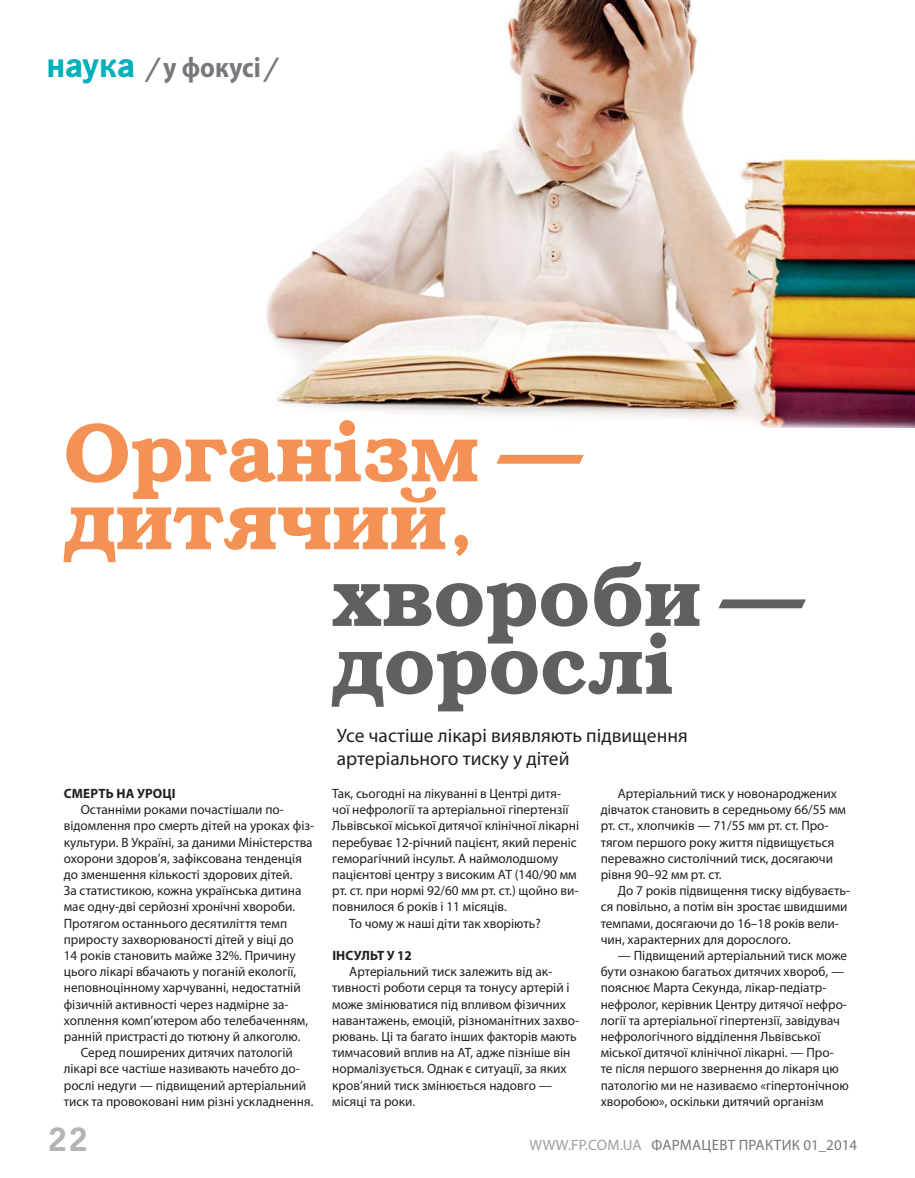
<style>
.page{position:relative;width:915px;height:1178px;background:#fff}
.page>*{position:absolute;margin:0;border:0;box-sizing:border-box;transform-origin:0 0}
.t1{font:83.1px/67.8px "Bookman Demi ITC";color:#f49154}
.t2{font:83.1px/67.8px "Bookman Demi ITC";color:#5f6062}
.t3{font:700 34.5px "News Paper C";color:#b2b4b6}
.t4{font:700 28.5px "Myriad Pro";color:#77787b;scale:.9 1}
.t5{font:19.5px/23.4px "Myriad Pro";color:#231f20}
.t6{font:15px "Myriad Pro";letter-spacing:.02em;color:#77787b}
.t7{font:13.5px/16.2px "Myriad Pro";color:#231f20}
.t8{font:700 13.5px "Myriad Pro";letter-spacing:.01em;color:#231f20}
.s1{font-family:"News Paper C";font-size:36px;color:#00b0ba}
.s2{font-family:"News Paper C"}
.s3{color:#9d9fa1}
</style>
<div class="page">
<img style="left:266px;top:0;width:648px;height:427px">
<h3 class="t4" style="left:47px;top:56px;width:256px"><span class="s1">наука</span> <span class="s2">/</span> у фокусі <span class="s2">/</span></h3>
<h1 class="t1" style="left:64px;top:425px;width:519px">Організм — дитячий,</h1>
<h1 class="t2" style="left:332px;top:570px;width:473px">хвороби — дорослі</h1>
<p class="t8" style="left:64px;top:788px;width:113px">СМЕРТЬ НА УРОЦІ</p>
<p class="t7" style="left:81px;top:803px;width:204px">Останніми роками почастішали по-</p>
<p class="t7" style="left:64px;top:819px;width:252px">відомлення про смерть дітей на уроках фіз-</p>
<p class="t7" style="left:64px;top:835px;width:250px">культури. В Україні, за даними Міністерства</p>
<p class="t7" style="left:64px;top:851px;width:239px">охорони здоров’я, зафіксована тенденція</p>
<p class="t7" style="left:64px;top:868px;width:230px">до зменшення кількості здорових дітей.</p>
<p class="t7" style="left:64px;top:884px;width:239px">За статистикою, кожна українська дитина</p>
<p class="t7" style="left:64px;top:900px;width:233px">має одну-дві серйозні хронічні хвороби.</p>
<p class="t7" style="left:64px;top:916px;width:225px">Протягом останнього десятиліття темп</p>
<p class="t7" style="left:64px;top:932px;width:231px">приросту захворюваності дітей у віці до</p>
<p class="t7" style="left:64px;top:949px;width:233px">14 років становить майже 32%. Причину</p>
<p class="t7" style="left:64px;top:965px;width:234px">цього лікарі вбачають у поганій екології,</p>
<p class="t7" style="left:64px;top:981px;width:238px">неповноцінному харчуванні, недостатній</p>
<p class="t7" style="left:64px;top:997px;width:226px">фізичній активності через надмірне за-</p>
<p class="t7" style="left:64px;top:1013px;width:246px">хоплення комп’ютером або телебаченням,</p>
<p class="t7" style="left:64px;top:1030px;width:238px">ранній пристрасті до тютюну й алкоголю.</p>
<p class="t7" style="left:81px;top:1046px;width:213px">Серед поширених дитячих патологій</p>
<p class="t7" style="left:64px;top:1062px;width:237px">лікарі все частіше називають начебто до-</p>
<p class="t7" style="left:64px;top:1078px;width:244px">рослі недуги — підвищений артеріальний</p>
<p class="t7" style="left:64px;top:1094px;width:251px">тиск та провоковані ним різні ускладнення.</p>
<h2 class="t3" style="left:47px;top:1129px;width:43px">22</h2>
<h3 class="t5" style="left:337px;top:725px;width:352px">Усе частіше лікарі виявляють підвищення артеріального тиску у дітей</h3>
<p class="t7" style="left:332px;top:787px;width:230px">Так, сьогодні на лікуванні в Центрі дитя-</p>
<p class="t7" style="left:332px;top:803px;width:238px">чої нефрології та артеріальної гіпертензії</p>
<p class="t7" style="left:332px;top:819px;width:248px">Львівської міської дитячої клінічної лікарні</p>
<p class="t7" style="left:332px;top:835px;width:246px">перебуває 12-річний пацієнт, який переніс</p>
<p class="t7" style="left:332px;top:851px;width:227px">геморагічний інсульт. А наймолодшому</p>
<p class="t7" style="left:332px;top:868px;width:246px">пацієнтові центру з високим АТ (140/90 мм</p>
<p class="t7" style="left:332px;top:884px;width:247px">рт. ст. при нормі 92/60 мм рт. ст.) щойно ви-</p>
<p class="t7" style="left:332px;top:900px;width:176px">повнилося 6 років і 11 місяців.</p>
<p class="t7" style="left:349px;top:916px;width:193px">То чому ж наші діти так хворіють?</p>
<p class="t8" style="left:332px;top:950px;width:81px">ІНСУЛЬТ У 12</p>
<p class="t7" style="left:332px;top:965px;width:248px;text-indent:17px">Артеріальний тиск залежить від ак&shy;тивності роботи серця та тонусу артерій і може змінюватися під впливом фізичних навантажень, емоцій, різноманітних захво&shy;рювань. Ці та багато інших факторів мають тимчасовий вплив на АТ, адже пізніше він нормалізується. Однак є ситуації, за яких кров’яний тиск змінюється надовго — місяці та роки.</p>
<p class="t7" style="left:600px;top:787px;width:247px;text-indent:17px">Артеріальний тиск у новонароджених дівчаток становить в середньому 66/55 мм рт. ст., хлопчиків — 71/55 мм рт. ст. Про&shy;тягом першого року життя підвищується переважно систолічний тиск, досягаючи рівня 90–92 мм рт. ст.</p>
<p class="t7" style="left:600px;top:884px;width:251px;text-indent:17px">До 7 років підвищення тиску відбуваєть&shy;ся повільно, а потім він зростає швидшими темпами, досягаючи до 16–18 років вели&shy;чин, характерних для дорослого.</p>
<p class="t7" style="left:600px;top:949px;width:249px;text-indent:17px">— Підвищений артеріальний тиск може бути ознакою багатьох дитячих хвороб, — пояснює Марта Секунда, лікар-педіатр&shy;нефролог, керівник Центру дитячої нефро&shy;логії та артеріальної гіпертензії, завідувач нефрологічного відділення Львівської міської дитячої клінічної лікарні. — Про&shy;те після першого звернення до лікаря цю патологію ми не називаємо «гіпертонічною хворобою», оскільки дитячий організм</p>
<p class="t6" style="left:529px;top:1139px;width:329px"><span class="s3">WWW.FP.COM.UA</span> ФАРМАЦЕВТ ПРАКТИК 01_2014</p>
</div>
